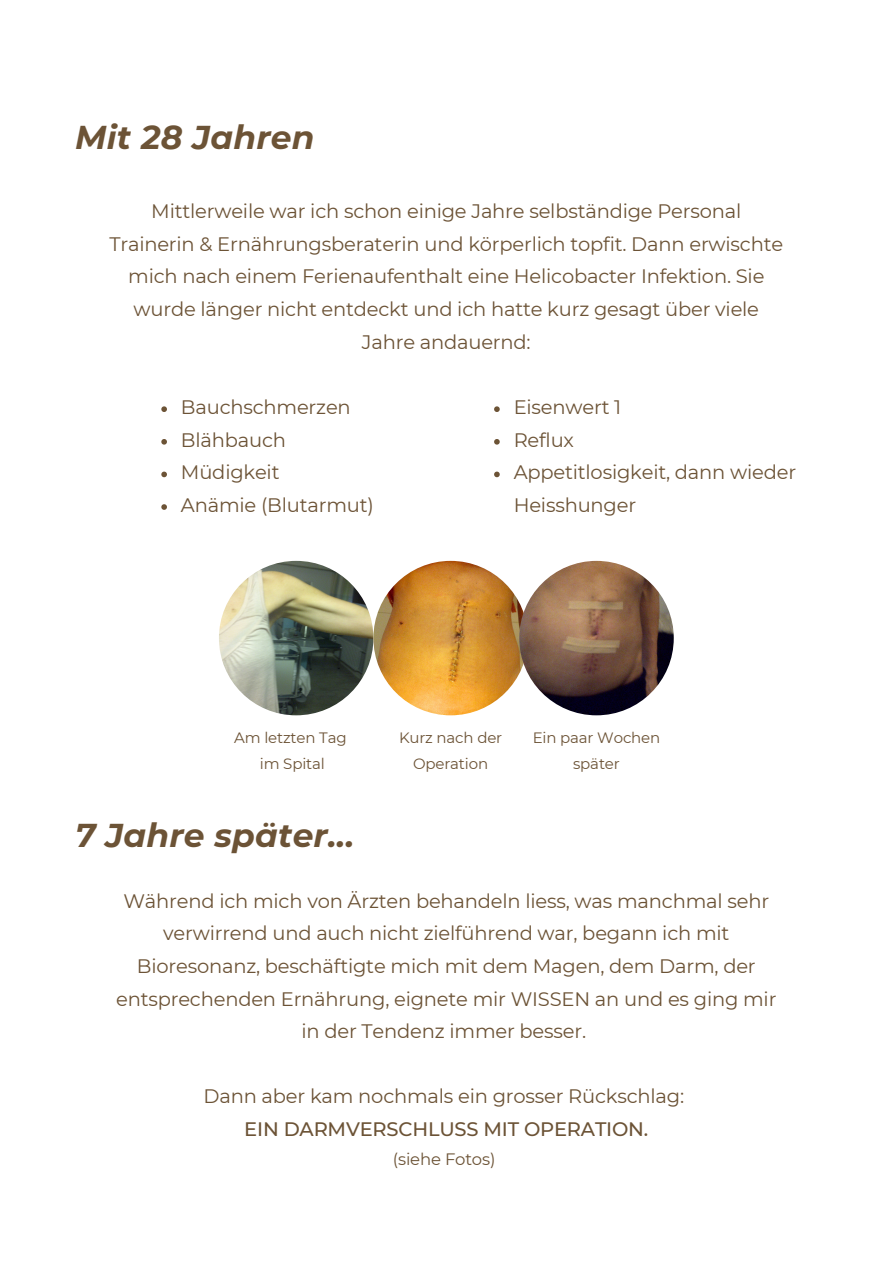
<style>
.page{position:relative;width:893px;height:1264px;background:#fff}
.page>*{position:absolute;margin:0;border:0;box-sizing:border-box;transform-origin:0 0}
.t1{font:italic 700 33px "Montserrat";letter-spacing:.005em;color:#6c5336}
.t2{font:19.5px/32.5px "Montserrat";letter-spacing:-.01em;color:#6c5336;text-align:center}
.t3{font:500 19.5px "Montserrat";letter-spacing:-.01em;color:#6c5336}
.t4{font:16.5px "Montserrat";letter-spacing:-.01em;color:#6c5336}
.t5{font:15px/25.8px "Montserrat";letter-spacing:-.01em;color:#6c5336;text-align:center}
</style>
<div class="page">
<svg style="left:161px;top:406px;width:6px;height:6px"></svg>
<svg style="left:161px;top:439px;width:6px;height:5px"></svg>
<svg style="left:161px;top:471px;width:6px;height:6px"></svg>
<svg style="left:161px;top:504px;width:6px;height:6px"></svg>
<img style="left:219px;top:561px;width:154px;height:154px;border-radius:50%">
<img style="left:373px;top:561px;width:155px;height:154px;border-radius:50%">
<img style="left:519px;top:561px;width:154px;height:154px;border-radius:50%">
<svg style="left:494px;top:406px;width:5px;height:6px"></svg>
<svg style="left:494px;top:439px;width:5px;height:5px"></svg>
<svg style="left:494px;top:471px;width:5px;height:6px"></svg>
<p class="t1" style="left:75px;top:117px;width:241px">Mit 28 Jahren</p>
<p class="t2" style="left:109px;top:195px;width:675px">Mittlerweile war ich schon einige Jahre selbständige Personal Trainerin &amp; Ernährungsberaterin und körperlich topfit. Dann erwischte mich nach einem Ferienaufenthalt eine Helicobacter Infektion. Sie wurde länger nicht entdeckt und ich hatte kurz gesagt über viele Jahre andauernd:</p>
<p class="t2" style="left:181px;top:391px;width:171px">Bauchschmerzen</p>
<p class="t2" style="left:181px;top:423px;width:107px">Blähbauch</p>
<p class="t2" style="left:181px;top:456px;width:100px">Müdigkeit</p>
<p class="t2" style="left:181px;top:489px;width:194px">Anämie (Blutarmut)</p>
<p class="t2" style="left:513px;top:391px;width:109px">Eisenwert 1</p>
<p class="t2" style="left:513px;top:423px;width:62px">Reflux</p>
<p class="t2" style="left:513px;top:456px;width:284px;text-align:left">Appetitlosigkeit, dann wieder<br>Heisshunger</p>
<p class="t5" style="left:234px;top:725px;width:114px">Am letzten Tag</p>
<p class="t5" style="left:260px;top:751px;width:67px">im Spital</p>
<p class="t1" style="left:75px;top:814px;width:281px">7 Jahre später...</p>
<p class="t5" style="left:399px;top:725px;width:105px">Kurz nach der</p>
<p class="t5" style="left:413px;top:751px;width:77px">Operation</p>
<p class="t5" style="left:532px;top:725px;width:129px">Ein paar Wochen später</p>
<p class="t2" style="left:116px;top:884px;width:661px">Während ich mich von Ärzten behandeln liess, was manchmal sehr verwirrend und auch nicht zielführend war, begann ich mit Bioresonanz, beschäftigte mich mit dem Magen, dem Darm, der entsprechenden Ernährung, eignete mir WISSEN an und es ging mir in der Tendenz immer besser.</p>
<p class="t2" style="left:203px;top:1080px;width:482px">Dann aber kam nochmals ein grosser Rückschlag:</p>
<p class="t3" style="left:244px;top:1117px;width:405px">EIN DARMVERSCHLUSS MIT OPERATION.</p>
<p class="t4" style="left:393px;top:1149px;width:104px">(siehe Fotos)</p>
</div>
